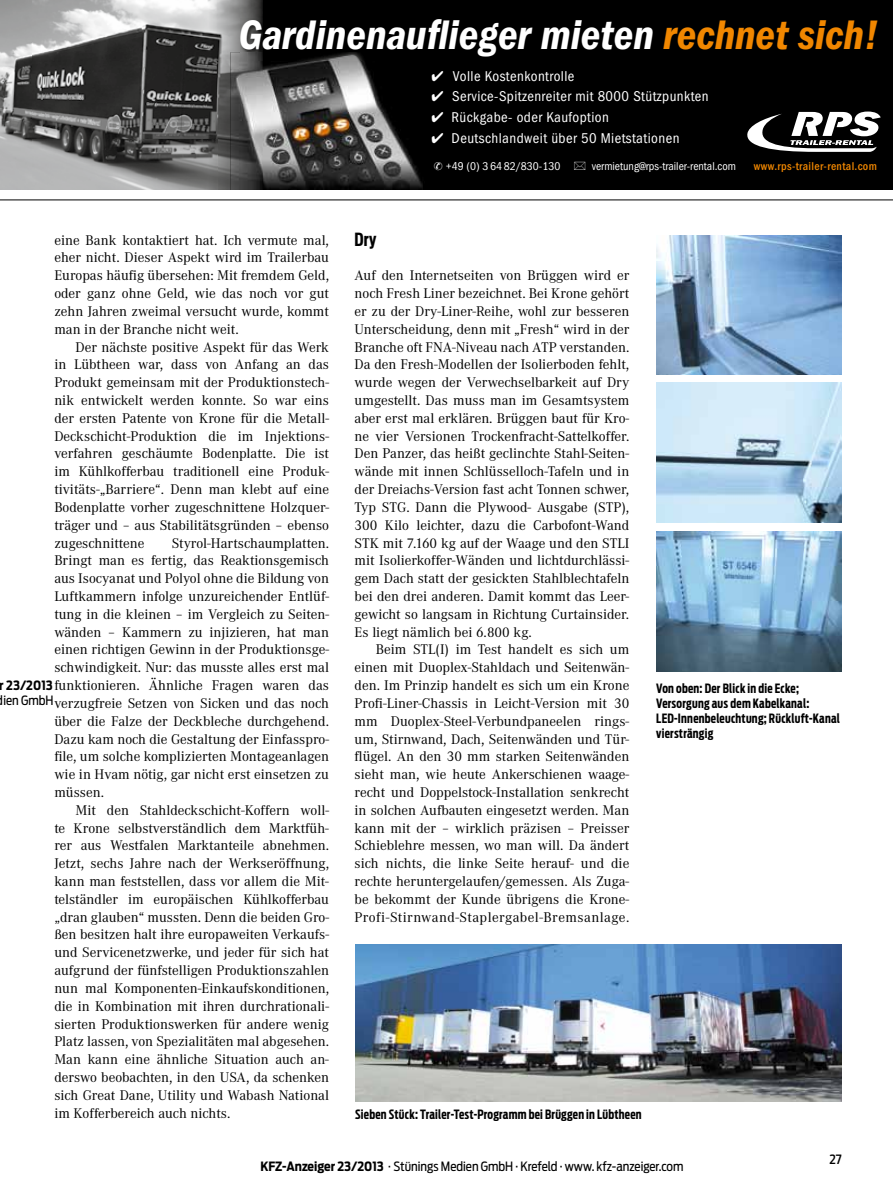
<style>
.page{position:relative;width:893px;height:1191px;background:#fff}
.page>*{position:absolute;margin:0;border:0;box-sizing:border-box;transform-origin:0 0}
.t1{font:italic 41.4px "Franklin Gothic Demi Cond ITC";color:#fff}
.t2{font:700 18px "Antenna Extra Cond";color:#000}
.t3{font:14.55px/17.9px "Corporate A";color:#000;text-align:justify}
.t4{font:14.25px "Franklin Gothic Book Cond ITC";letter-spacing:.03em;color:#fff}
.t5{font:700 12.75px/15px "Antenna Extra Cond";letter-spacing:.02em;color:#000}
.t6{font:12.75px "Antenna Cond";color:#000}
.t7{font:700 12.75px "Antenna Cond";color:#000}
.t8{font:500 12.75px "Antenna Cond";color:#000}
.t9{font:11.4px "Franklin Gothic Book Cond ITC";color:#fff}
.t10{font:11.4px "Franklin Gothic Medi Cond ITC";letter-spacing:.03em;color:#f18700}
.s1{color:#f18700}
.s2{font-weight:700}
</style>
<div class="page">
<div style="left:32px;top:0;width:861px;height:190px;background:#000"></div>
<svg style="left:747px;top:111px;width:134px;height:41px"></svg>
<img style="left:0;top:0;width:263px;height:190px">
<img style="left:231px;top:52px;width:192px;height:138px">
<img style="left:240px;top:19px;width:183px;height:41px">
<hr style="left:0;top:200px;width:893px;height:1px;background:#000">
<img style="left:355px;top:944px;width:487px;height:157px">
<img style="left:656px;top:235px;width:186px;height:139px">
<img style="left:656px;top:383px;width:186px;height:139px">
<img style="left:656px;top:531px;width:186px;height:140px">
<h1 class="t1" style="left:238px;top:10px;width:642px">Gardinenauflieger mieten <span class="s1">rechnet sich!</span></h1>
<p class="t3" style="left:54px;top:231px;width:276px">eine Bank kontaktiert hat. Ich vermute mal, eher nicht. Dieser Aspekt wird im Trailerbau Europas häufig übersehen: Mit fremdem Geld, oder ganz ohne Geld, wie das noch vor gut zehn Jahren zweimal versucht wurde, kommt man in der Branche nicht weit.</p>
<p class="t3" style="left:54px;top:338px;width:276px;text-indent:21px">Der nächste positive Aspekt für das Werk in Lübtheen war, dass von Anfang an das Produkt gemeinsam mit der Produktionstech&shy;nik entwickelt werden konnte. So war eins der ersten Patente von Krone für die Metall-Deckschicht-Produktion die im Injektions&shy;verfahren geschäumte Bodenplatte. Die ist im Kühlkofferbau traditionell eine Produk&shy;tivitäts-„Barriere“. Denn man klebt auf eine Bodenplatte vorher zugeschnittene Holzquer&shy;träger und – aus Stabilitätsgründen – ebenso zugeschnittene</p>
<p class="t3" style="left:54px;top:534px;width:276px;text-indent:118px">Styrol-Hartschaumplatten.<br>Bringt man es fertig, das Reaktionsgemisch aus Isocyanat und Polyol ohne die Bildung von Luftkammern infolge unzureichender Entlüf&shy;tung in die kleinen – im Vergleich zu Seiten&shy;wänden – Kammern zu injizieren, hat man einen richtigen Gewinn in der Produktionsge&shy;schwindigkeit. Nur: das musste alles erst mal funktionieren. Ähnliche Fragen waren das verzugfreie Setzen von Sicken und das noch über die Falze der Deckbleche durchgehend.<br>Dazu kam noch die Gestaltung der Einfasspro&shy;file, um solche komplizierten Montageanlagen wie in Hvam nötig, gar nicht erst einsetzen zu müssen.</p>
<p class="t3" style="left:54px;top:801px;width:276px;text-indent:21px">Mit den Stahldeckschicht-Koffern woll&shy;te Krone selbstverständlich dem Marktfüh&shy;rer aus Westfalen Marktanteile abnehmen.<br>Jetzt, sechs Jahre nach der Werkseröffnung, kann man feststellen, dass vor allem die Mit&shy;telständler im europäischen Kühlkofferbau „dran glauben“ mussten. Denn die beiden Gro&shy;ßen besitzen halt ihre europaweiten Verkaufs&shy;und Servicenetzwerke, und jeder für sich hat aufgrund der fünfstelligen Produktionszahlen nun mal Komponenten-Einkaufskonditionen, die in Kombination mit ihren durchrationali&shy;sierten Produktionswerken für andere wenig Platz lassen, von Spezialitäten mal abgesehen.<br>Man kann eine ähnliche Situation auch an&shy;derswo beobachten, in den USA, da schenken sich Great Dane, Utility und Wabash National im Kofferbereich auch nichts.</p>
<p class="t7" style="left:0;top:677px;width:55px">r 23/2013</p>
<p class="t6" style="left:3px;top:693px;width:52px">ien GmbH</p>
<p class="t4" style="left:432px;top:68px;width:144px">✔ Volle Kostenkontrolle</p>
<p class="t4" style="left:432px;top:88px;width:279px">✔ Service-Spitzenreiter mit 8000 Stützpunkten</p>
<p class="t4" style="left:432px;top:109px;width:179px">✔ Rückgabe- oder Kaufoption</p>
<p class="t4" style="left:432px;top:130px;width:249px">✔ Deutschlandweit über 50 Mietstationen</p>
<p class="t9" style="left:434px;top:159px;width:128px">✆ +49 (0) 3 64 82/830-130</p>
<p class="t9" style="left:592px;top:159px;width:146px">vermietung@rps-trailer-rental.com</p>
<p class="t10" style="left:754px;top:159px;width:125px">www.rps-trailer-rental.com</p>
<p class="t2" style="left:355px;top:228px;width:23px">Dry</p>
<p class="t3" style="left:355px;top:267px;width:276px">Auf den Internetseiten von Brüggen wird er noch Fresh Liner bezeichnet. Bei Krone gehört er zu der Dry-Liner-Reihe, wohl zur besseren Unterscheidung, denn mit „Fresh“ wird in der Branche oft FNA-Niveau nach ATP verstanden.<br>Da den Fresh-Modellen der Isolierboden fehlt, wurde wegen der Verwechselbarkeit auf Dry umgestellt. Das muss man im Gesamtsystem aber erst mal erklären. Brüggen baut für Kro&shy;ne vier Versionen Trockenfracht-Sattelkoffer.<br>Den Panzer, das heißt geclinchte Stahl-Seiten&shy;wände mit innen Schlüsselloch-Tafeln und in der Dreiachs-Version fast acht Tonnen schwer, Typ STG. Dann die Plywood- Ausgabe (STP), 300 Kilo leichter, dazu die Carbofont-Wand STK mit 7.160 kg auf der Waage und den STLI mit Isolierkoffer-Wänden und lichtdurchlässi&shy;gem Dach statt der gesickten Stahlblechtafeln bei den drei anderen. Damit kommt das Leer&shy;gewicht so langsam in Richtung Curtainsider.<br>Es liegt nämlich bei 6.800 kg.</p>
<p class="t3" style="left:355px;top:641px;width:276px;text-indent:21px">Beim STL(I) im Test handelt es sich um einen mit Duoplex-Stahldach und Seitenwän&shy;den. Im Prinzip handelt es sich um ein Krone Profi-Liner-Chassis in Leicht-Version mit 30 mm Duoplex-Steel-Verbundpaneelen rings&shy;um, Stirnwand, Dach, Seitenwänden und Tür&shy;flügel. An den 30 mm starken Seitenwänden sieht man, wie heute Ankerschienen waage&shy;recht und Doppelstock-Installation senkrecht in solchen Aufbauten eingesetzt werden. Man kann mit der – wirklich präzisen – Preisser Schieblehre messen, wo man will. Da ändert sich nichts, die linke Seite herauf- und die rechte heruntergelaufen/gemessen. Als Zuga&shy;be bekommt der Kunde übrigens die Krone-Profi-Stirnwand-Staplergabel-Bremsanlage.</p>
<p class="t5" style="left:656px;top:681px;width:185px">Von oben: Der Blick in die Ecke;<br>Versorgung aus dem Kabelkanal:<br>LED-Innenbeleuchtung; Rückluft-Kanal viersträngig</p>
<p class="t5" style="left:355px;top:1106px;width:288px">Sieben Stück: Trailer-Test-Programm bei Brüggen in Lübtheen</p>
<p class="t6" style="left:260px;top:1158px;width:424px"><span class="s2">KFZ-Anzeiger 23/2013</span> · Stünings Medien GmbH · Krefeld · www. kfz-anzeiger.com</p>
<p class="t8" style="left:829px;top:1152px;width:14px">27</p>
</div>
